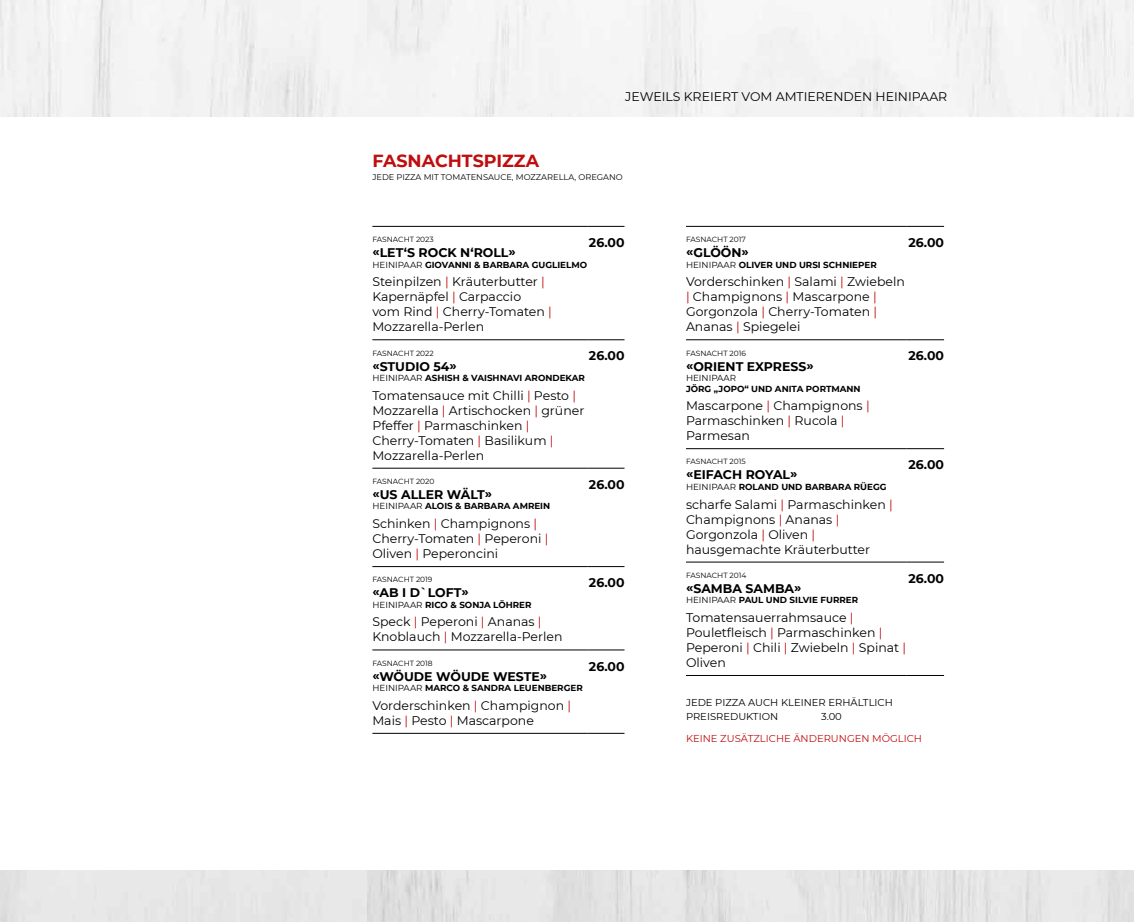
<style>
.page{position:relative;width:1134px;height:922px;background:#fff}
.page>*{position:absolute;margin:0;border:0;box-sizing:border-box;transform-origin:0 0}
.t1{font:700 17.5px "Montserrat";color:#c00d0e}
.t2{font:12.5px/15px "Montserrat";color:#000}
.t3{font:700 12.5px "Montserrat";color:#000}
.t4{font:10px/13.8px "Montserrat";color:#000}
.t5{font:10px "Montserrat";color:#c00d0e}
.t6{font:700 8.75px "Montserrat";color:#000}
.t7{font:8.75px "Montserrat";color:#000}
.t8{font:8.25px "Montserrat";color:#000}
.t9{font:7.5px "Montserrat";color:#000}
.s1{font-weight:400}
.s2{color:#c00d0e}
</style>
<div class="page">
<img style="left:366px;top:0;width:768px;height:921px">
<img style="left:0;top:0;width:366px;height:921px">
<div style="left:0;top:117px;width:1134px;height:752px;background:#fff"></div>
<hr style="left:372px;top:566px;width:215px;height:1px;background:#000">
<hr style="left:587px;top:566px;width:37px;height:1px;background:#000">
<hr style="left:372px;top:649px;width:215px;height:1px;background:#000">
<hr style="left:587px;top:649px;width:37px;height:1px;background:#000">
<hr style="left:372px;top:732px;width:215px;height:1px;background:#000">
<hr style="left:587px;top:732px;width:37px;height:1px;background:#000">
<hr style="left:372px;top:468px;width:215px;height:1px;background:#000">
<hr style="left:587px;top:468px;width:37px;height:1px;background:#000">
<hr style="left:372px;top:339px;width:215px;height:1px;background:#000">
<hr style="left:587px;top:339px;width:37px;height:1px;background:#000">
<hr style="left:372px;top:226px;width:215px;height:1px;background:#000">
<hr style="left:587px;top:226px;width:37px;height:1px;background:#000">
<hr style="left:686px;top:226px;width:221px;height:1px;background:#000">
<hr style="left:907px;top:226px;width:37px;height:1px;background:#000">
<hr style="left:686px;top:339px;width:221px;height:1px;background:#000">
<hr style="left:907px;top:339px;width:37px;height:1px;background:#000">
<hr style="left:686px;top:448px;width:221px;height:1px;background:#000">
<hr style="left:907px;top:448px;width:37px;height:1px;background:#000">
<hr style="left:686px;top:561px;width:221px;height:1px;background:#000">
<hr style="left:907px;top:561px;width:37px;height:1px;background:#000">
<hr style="left:686px;top:675px;width:221px;height:1px;background:#000">
<hr style="left:907px;top:675px;width:37px;height:1px;background:#000">
<h1 class="t1" style="left:372px;top:148px;width:168px">FASNACHTSPIZZA</h1>
<p class="t2" style="left:625px;top:88px;width:324px">JEWEILS KREIERT VOM AMTIERENDEN HEINIPAAR</p>
<p class="t8" style="left:372px;top:172px;width:252px">JEDE PIZZA MIT TOMATENSAUCE, MOZZARELLA, OREGANO</p>
<p class="t9" style="left:372px;top:234px;width:63px">FASNACHT 2023</p>
<p class="t3" style="left:372px;top:244px;width:145px">«LET‘S ROCK N‘ROLL»</p>
<p class="t6" style="left:372px;top:258px;width:216px"><span class="s1">HEINIPAAR</span> GIOVANNI &amp; BARBARA GUGLIELMO</p>
<p class="t2" style="left:372px;top:274px;width:181px">Steinpilzen <span class="s2">|</span> Kräuterbutter <span class="s2">|<br></span>Kapernäpfel <span class="s2">|</span> Carpaccio vom Rind <span class="s2">|</span> Cherry-Tomaten <span class="s2">|<br></span>Mozzarella-Perlen</p>
<p class="t3" style="left:589px;top:233px;width:37px">26.00</p>
<p class="t9" style="left:372px;top:347px;width:63px">FASNACHT 2022</p>
<p class="t3" style="left:372px;top:357px;width:86px">«STUDIO 54»</p>
<p class="t6" style="left:372px;top:371px;width:214px"><span class="s1">HEINIPAAR</span> ASHISH &amp; VAISHNAVI ARONDEKAR</p>
<p class="t2" style="left:372px;top:387px;width:214px">Tomatensauce mit Chilli <span class="s2">|</span> Pesto <span class="s2">|<br></span>Mozzarella <span class="s2">|</span> Artischocken <span class="s2">|</span> grüner<br>Pfeffer <span class="s2">|</span> Parmaschinken <span class="s2">|<br></span>Cherry-Tomaten <span class="s2">|</span> Basilikum <span class="s2">|<br></span>Mozzarella-Perlen</p>
<p class="t3" style="left:589px;top:347px;width:37px">26.00</p>
<p class="t9" style="left:372px;top:476px;width:64px">FASNACHT 2020</p>
<p class="t3" style="left:372px;top:485px;width:121px">«US ALLER WÄLT»</p>
<p class="t6" style="left:372px;top:500px;width:179px"><span class="s1">HEINIPAAR</span> ALOIS &amp; BARBARA AMREIN</p>
<p class="t2" style="left:372px;top:515px;width:178px">Schinken <span class="s2">|</span> Champignons <span class="s2">|<br></span>Cherry-Tomaten <span class="s2">|</span> Peperoni <span class="s2">|<br></span>Oliven <span class="s2">|</span> Peperoncini</p>
<p class="t9" style="left:372px;top:574px;width:62px">FASNACHT 2019</p>
<p class="t3" style="left:372px;top:583px;width:98px">«AB I D`LOFT»</p>
<p class="t6" style="left:372px;top:598px;width:161px"><span class="s1">HEINIPAAR</span> RICO &amp; SONJA LÖHRER</p>
<p class="t2" style="left:372px;top:614px;width:192px">Speck <span class="s2">|</span> Peperoni <span class="s2">|</span> Ananas <span class="s2">|<br></span>Knoblauch <span class="s2">|</span> Mozzarella-Perlen</p>
<p class="t3" style="left:589px;top:475px;width:37px">26.00</p>
<p class="t3" style="left:589px;top:573px;width:37px">26.00</p>
<p class="t9" style="left:372px;top:657px;width:62px">FASNACHT 2018</p>
<p class="t3" style="left:372px;top:667px;width:176px">«WÖUDE WÖUDE WESTE»</p>
<p class="t6" style="left:372px;top:681px;width:212px"><span class="s1">HEINIPAAR</span> MARCO &amp; SANDRA LEUENBERGER</p>
<p class="t2" style="left:372px;top:697px;width:200px">Vorderschinken <span class="s2">|</span> Champignon <span class="s2">|<br></span>Mais <span class="s2">|</span> Pesto <span class="s2">|</span> Mascarpone</p>
<p class="t3" style="left:589px;top:657px;width:37px">26.00</p>
<p class="t9" style="left:686px;top:234px;width:61px">FASNACHT 2017</p>
<p class="t3" style="left:686px;top:244px;width:64px">«GLÖÖN»</p>
<p class="t6" style="left:686px;top:258px;width:192px"><span class="s1">HEINIPAAR</span> OLIVER UND URSI SCHNIEPER</p>
<p class="t2" style="left:686px;top:274px;width:220px">Vorderschinken <span class="s2">|</span> Salami <span class="s2">|</span> Zwiebeln <span class="s2">|</span> Champignons <span class="s2">|</span> Mascarpone <span class="s2">|<br></span>Gorgonzola <span class="s2">|</span> Cherry-Tomaten <span class="s2">|<br></span>Ananas <span class="s2">|</span> Spiegelei</p>
<p class="t3" style="left:908px;top:233px;width:37px">26.00</p>
<p class="t9" style="left:686px;top:347px;width:62px">FASNACHT 2016</p>
<p class="t3" style="left:686px;top:357px;width:129px">«ORIENT EXPRESS»</p>
<p class="t7" style="left:686px;top:372px;width:52px">HEINIPAAR</p>
<p class="t6" style="left:686px;top:382px;width:176px">JÖRG „JOPO“ UND ANITA PORTMANN</p>
<p class="t2" style="left:686px;top:397px;width:185px">Mascarpone <span class="s2">|</span> Champignons <span class="s2">|<br></span>Parmaschinken <span class="s2">|</span> Rucola <span class="s2">|<br></span>Parmesan</p>
<p class="t9" style="left:686px;top:456px;width:61px">FASNACHT 2015</p>
<p class="t3" style="left:686px;top:466px;width:113px">«EIFACH ROYAL»</p>
<p class="t6" style="left:686px;top:480px;width:202px"><span class="s1">HEINIPAAR</span> ROLAND UND BARBARA RÜEGG</p>
<p class="t2" style="left:686px;top:496px;width:208px">scharfe Salami <span class="s2">|</span> Parmaschinken <span class="s2">|<br></span>Champignons <span class="s2">|</span> Ananas <span class="s2">|<br></span>Gorgonzola <span class="s2">|</span> Oliven <span class="s2">| </span>hausgemachte Kräuterbutter</p>
<p class="t3" style="left:908px;top:347px;width:37px">26.00</p>
<p class="t3" style="left:908px;top:455px;width:37px">26.00</p>
<p class="t9" style="left:686px;top:570px;width:62px">FASNACHT 2014</p>
<p class="t3" style="left:686px;top:579px;width:117px">«SAMBA SAMBA»</p>
<p class="t6" style="left:686px;top:593px;width:174px"><span class="s1">HEINIPAAR</span> PAUL UND SILVIE FURRER</p>
<p class="t2" style="left:686px;top:609px;width:222px">Tomatensauerrahmsauce <span class="s2">|<br></span>Pouletfleisch <span class="s2">|</span> Parmaschinken <span class="s2">|<br></span>Peperoni <span class="s2">|</span> Chili <span class="s2">|</span> Zwiebeln <span class="s2">|</span> Spinat <span class="s2">|<br></span>Oliven</p>
<p class="t3" style="left:908px;top:569px;width:37px">26.00</p>
<p class="t4" style="left:686px;top:694px;width:208px">JEDE PIZZA AUCH KLEINER ERHÄLTLICH<br>PREISREDUKTION</p>
<p class="t4" style="left:821px;top:708px;width:22px">3.00</p>
<p class="t5" style="left:686px;top:730px;width:238px">KEINE ZUSÄTZLICHE ÄNDERUNGEN MÖGLICH</p>
</div>
